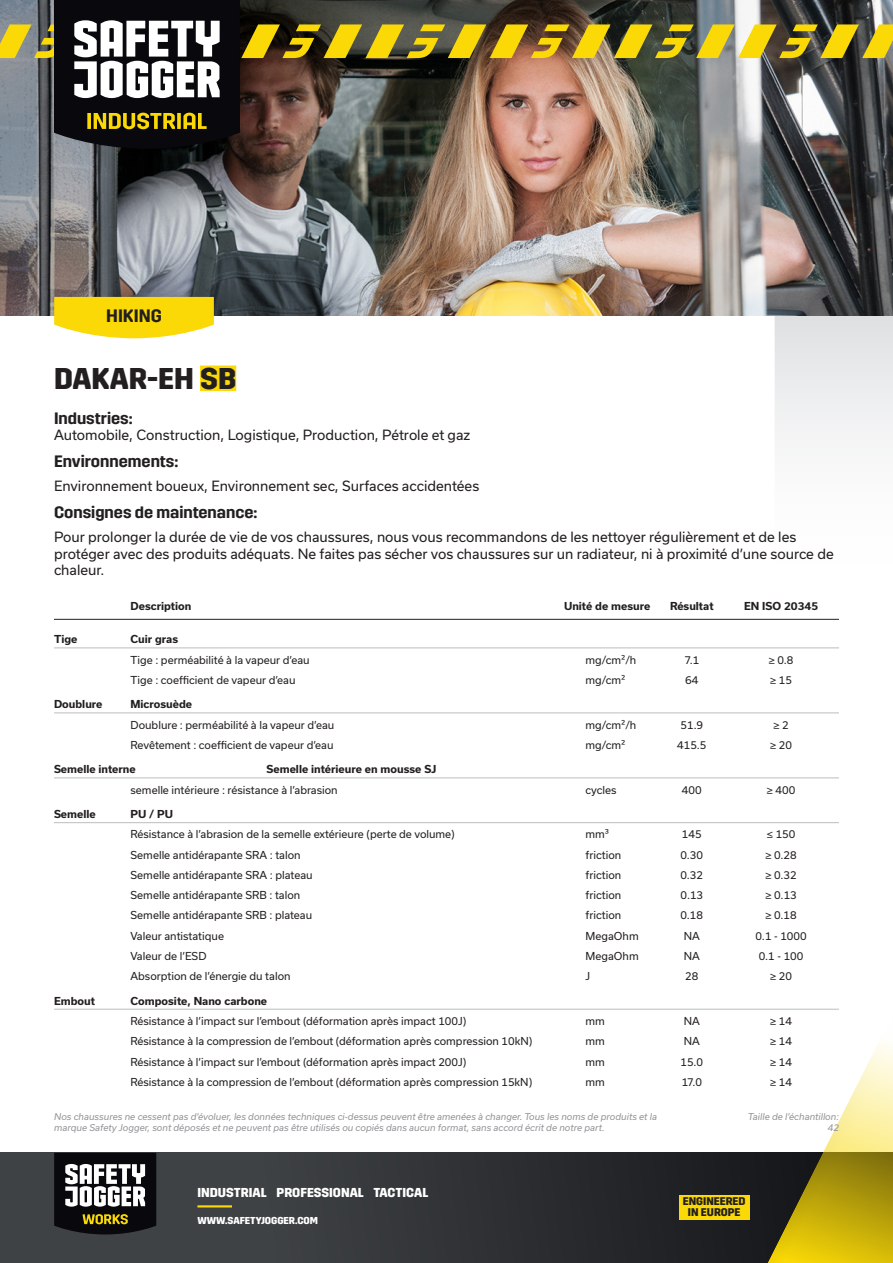
<style>
.page{position:relative;width:893px;height:1263px;background:#fff}
.page>*{position:absolute;margin:0;border:0;box-sizing:border-box;transform-origin:0 0}
.article_name_IND{font:700 30px "Trim";color:#231f20}
.category_tag{font:600 18px "Trim";color:#231f20}
.t1{font:600 16.5px "Trim";color:#231f20}
.text{font:13.5px/16.2px "Usual";color:#231f20}
.t2{font:700 12.9px "Trim";color:#fff}
.t3{font:700 11.1px/10.9px "Trim";color:#231f20;text-align:center}
.table_text{font:10.5px "Usual";color:#231f20}
.table_text_highlight{font:700 10.5px "Usual";color:#231f20}
.table_title{font:700 10.5px "Usual";color:#231f20}
.t4{font:700 10.05px "Trim";color:#fff}
.text-2{font:italic 9px/10.8px "Usual";color:#939598}
</style>
<div class="page">
<svg style="left:0;top:1152px;width:749px;height:111px;background:#323437"></svg>
<div style="left:749px;top:758px;width:144px;height:505px;background:#231f20;opacity:.05"></div>
<div style="left:679px;top:1195px;width:70px;height:24px;background:#fad906"></div>
<hr style="left:197px;top:1205px;width:35px;height:2px;background:#fad906">
<svg style="left:54px;top:1153px;width:102px;height:81px"></svg>
<svg style="left:775px;top:315px;width:118px;height:478px"></svg>
<img style="left:0;top:149px;width:893px;height:166px">
<svg style="left:54px;top:297px;width:160px;height:41px;background:#fadc1f"></svg>
<div style="left:200px;top:365px;width:36px;height:26px;background:#fad906"></div>
<hr style="left:54px;top:619px;width:785px;height:1px;background:#231f20">
<hr style="left:54px;top:648px;width:785px;height:1px;background:#bcbdc0">
<hr style="left:54px;top:713px;width:785px;height:1px;background:#bcbdc0">
<hr style="left:54px;top:778px;width:785px;height:1px;background:#bcbdc0">
<hr style="left:54px;top:822px;width:785px;height:1px;background:#bcbdc0">
<hr style="left:54px;top:1009px;width:785px;height:1px;background:#bcbdc0">
<img style="left:0;top:0;width:893px;height:149px">
<p class="category_tag" style="left:106px;top:306px;width:57px">HIKING</p>
<p class="article_name_IND" style="left:54px;top:361px;width:184px">DAKAR-EH SB</p>
<p class="t1" style="left:54px;top:409px;width:80px">Industries:</p>
<p class="text" style="left:54px;top:427px;width:418px">Automobile, Construction, Logistique, Production, Pétrole et gaz</p>
<p class="t1" style="left:54px;top:451px;width:126px">Environnements:</p>
<p class="text" style="left:54px;top:478px;width:427px">Environnement boueux, Environnement sec, Surfaces accidentées</p>
<p class="t1" style="left:54px;top:503px;width:205px">Consignes de maintenance:</p>
<p class="text" style="left:54px;top:529px;width:781px">Pour prolonger la durée de vie de vos chaussures, nous vous recommandons de les nettoyer régulièrement et de les protéger avec des produits adéquats. Ne faites pas sécher vos chaussures sur un radiateur, ni à proximité d’une source de chaleur.</p>
<p class="table_title" style="left:131px;top:600px;width:62px">Description</p>
<p class="table_title" style="left:564px;top:600px;width:88px">Unité de mesure</p>
<p class="table_title" style="left:670px;top:600px;width:45px">Résultat</p>
<p class="table_title" style="left:744px;top:600px;width:76px">EN ISO 20345</p>
<p class="table_text_highlight" style="left:54px;top:633px;width:25px">Tige</p>
<p class="table_text_highlight" style="left:131px;top:633px;width:49px">Cuir gras</p>
<p class="table_text" style="left:131px;top:654px;width:181px">Tige : perméabilité à la vapeur d’eau</p>
<p class="table_text" style="left:585px;top:654px;width:52px">mg/cm²/h</p>
<p class="table_text" style="left:684px;top:654px;width:16px">7.1</p>
<p class="table_text" style="left:769px;top:654px;width:26px">≥ 0.8</p>
<p class="table_text" style="left:131px;top:674px;width:167px">Tige : coefficient de vapeur d’eau</p>
<p class="table_text" style="left:585px;top:674px;width:41px">mg/cm²</p>
<p class="table_text" style="left:685px;top:674px;width:15px">64</p>
<p class="table_text" style="left:770px;top:674px;width:23px">≥ 15</p>
<p class="table_text_highlight" style="left:54px;top:698px;width:50px">Doublure</p>
<p class="table_text_highlight" style="left:131px;top:698px;width:63px">Microsuède</p>
<p class="table_text" style="left:131px;top:719px;width:205px">Doublure : perméabilité à la vapeur d’eau</p>
<p class="table_text" style="left:585px;top:719px;width:52px">mg/cm²/h</p>
<p class="table_text" style="left:680px;top:719px;width:24px">51.9</p>
<p class="table_text" style="left:773px;top:719px;width:17px">≥ 2</p>
<p class="table_text" style="left:131px;top:739px;width:205px">Revêtement : coefficient de vapeur d’eau</p>
<p class="table_text" style="left:585px;top:739px;width:41px">mg/cm²</p>
<p class="table_text" style="left:677px;top:739px;width:31px">415.5</p>
<p class="table_text" style="left:770px;top:739px;width:23px">≥ 20</p>
<p class="table_text_highlight" style="left:54px;top:763px;width:83px">Semelle interne</p>
<p class="table_text_highlight" style="left:267px;top:763px;width:171px">Semelle intérieure en mousse SJ</p>
<p class="table_text" style="left:131px;top:784px;width:209px">semelle intérieure : résistance à l’abrasion</p>
<p class="table_text" style="left:585px;top:784px;width:33px">cycles</p>
<p class="table_text" style="left:682px;top:784px;width:21px">400</p>
<p class="table_text" style="left:767px;top:784px;width:30px">≥ 400</p>
<p class="table_text_highlight" style="left:54px;top:808px;width:43px">Semelle</p>
<p class="table_text_highlight" style="left:131px;top:808px;width:44px">PU / PU</p>
<p class="table_text" style="left:131px;top:828px;width:326px">Résistance à l’abrasion de la semelle extérieure (perte de volume)</p>
<p class="table_text" style="left:585px;top:828px;width:25px">mm³</p>
<p class="table_text" style="left:682px;top:828px;width:21px">145</p>
<p class="table_text" style="left:767px;top:828px;width:30px">≤ 150</p>
<p class="table_text" style="left:131px;top:849px;width:172px">Semelle antidérapante SRA : talon</p>
<p class="table_text" style="left:585px;top:849px;width:37px">friction</p>
<p class="table_text" style="left:680px;top:849px;width:24px">0.30</p>
<p class="table_text" style="left:765px;top:849px;width:33px">≥ 0.28</p>
<p class="table_text" style="left:131px;top:869px;width:184px">Semelle antidérapante SRA : plateau</p>
<p class="table_text" style="left:585px;top:869px;width:37px">friction</p>
<p class="table_text" style="left:680px;top:869px;width:24px">0.32</p>
<p class="table_text" style="left:765px;top:869px;width:33px">≥ 0.32</p>
<p class="table_text" style="left:131px;top:889px;width:171px">Semelle antidérapante SRB : talon</p>
<p class="table_text" style="left:585px;top:889px;width:37px">friction</p>
<p class="table_text" style="left:681px;top:889px;width:24px">0.13</p>
<p class="table_text" style="left:765px;top:889px;width:33px">≥ 0.13</p>
<p class="table_text" style="left:131px;top:909px;width:183px">Semelle antidérapante SRB : plateau</p>
<p class="table_text" style="left:585px;top:909px;width:37px">friction</p>
<p class="table_text" style="left:680px;top:909px;width:24px">0.18</p>
<p class="table_text" style="left:765px;top:909px;width:33px">≥ 0.18</p>
<p class="table_text" style="left:131px;top:930px;width:95px">Valeur antistatique</p>
<p class="table_text" style="left:585px;top:930px;width:55px">MegaOhm</p>
<p class="table_text" style="left:684px;top:930px;width:18px">NA</p>
<p class="table_text" style="left:756px;top:930px;width:53px">0.1 - 1000</p>
<p class="table_text" style="left:131px;top:950px;width:77px">Valeur de l’ESD</p>
<p class="table_text" style="left:585px;top:950px;width:55px">MegaOhm</p>
<p class="table_text" style="left:684px;top:950px;width:18px">NA</p>
<p class="table_text" style="left:759px;top:950px;width:46px">0.1 - 100</p>
<p class="table_text" style="left:131px;top:970px;width:162px">Absorption de l’énergie du talon</p>
<p class="table_text" style="left:585px;top:970px;width:6px">J</p>
<p class="table_text" style="left:685px;top:970px;width:15px">28</p>
<p class="table_text" style="left:770px;top:970px;width:23px">≥ 20</p>
<p class="table_text_highlight" style="left:54px;top:995px;width:43px">Embout</p>
<p class="table_text_highlight" style="left:131px;top:995px;width:138px">Composite, Nano carbone</p>
<p class="table_text" style="left:131px;top:1015px;width:337px">Résistance à l’impact sur l’embout (déformation après impact 100J)</p>
<p class="table_text" style="left:585px;top:1015px;width:21px">mm</p>
<p class="table_text" style="left:684px;top:1015px;width:18px">NA</p>
<p class="table_text" style="left:770px;top:1015px;width:23px">≥ 14</p>
<p class="table_text" style="left:131px;top:1035px;width:403px">Résistance à la compression de l’embout (déformation après compression 10kN)</p>
<p class="table_text" style="left:585px;top:1035px;width:21px">mm</p>
<p class="table_text" style="left:684px;top:1035px;width:18px">NA</p>
<p class="table_text" style="left:770px;top:1035px;width:23px">≥ 14</p>
<p class="table_text" style="left:131px;top:1055px;width:337px">Résistance à l’impact sur l’embout (déformation après impact 200J)</p>
<p class="table_text" style="left:585px;top:1055px;width:21px">mm</p>
<p class="table_text" style="left:681px;top:1055px;width:24px">15.0</p>
<p class="table_text" style="left:770px;top:1055px;width:23px">≥ 14</p>
<p class="table_text" style="left:131px;top:1076px;width:403px">Résistance à la compression de l’embout (déformation après compression 15kN)</p>
<p class="table_text" style="left:585px;top:1076px;width:21px">mm</p>
<p class="table_text" style="left:682px;top:1076px;width:22px">17.0</p>
<p class="table_text" style="left:770px;top:1076px;width:23px">≥ 14</p>
<p class="text-2" style="left:748px;top:1111px;width:93px;text-align:right">Taille de l’échantillon:<br>42</p>
<p class="text-2" style="left:54px;top:1111px;width:604px">Nos chaussures ne cessent pas d’évoluer, les données techniques ci-dessus peuvent être amenées à changer. Tous les noms de produits et la marque Safety Jogger, sont déposés et ne peuvent pas être utilisés ou copiés dans aucun format, sans accord écrit de notre part.</p>
<p class="t2" style="left:197px;top:1185px;width:232px">INDUSTRIAL PROFESSIONAL TACTICAL</p>
<p class="t4" style="left:197px;top:1214px;width:122px">WWW.SAFETYJOGGER.COM</p>
<p class="t3" style="left:683px;top:1196px;width:64px">ENGINEERED<br>IN EUROPE</p>
</div>
